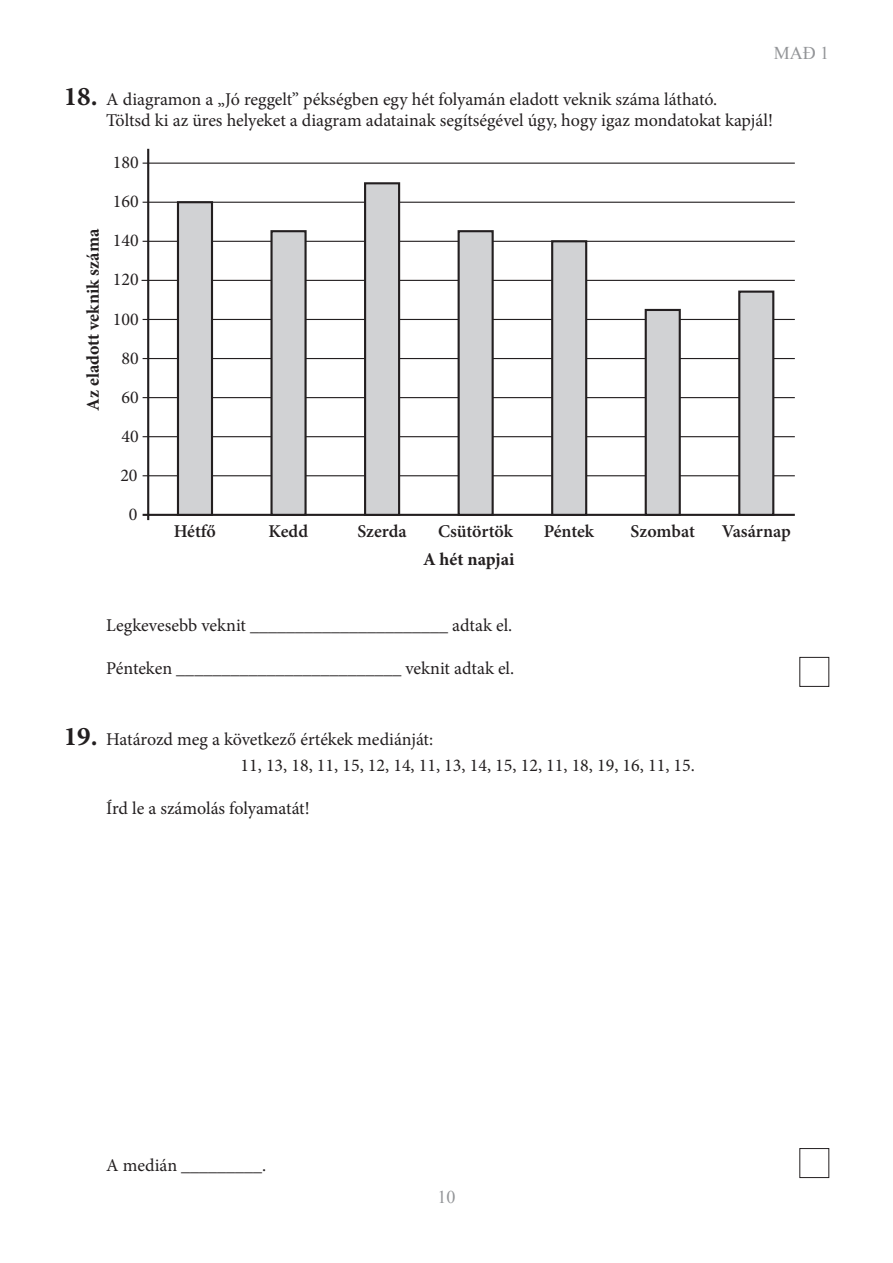
<style>
.page{position:relative;width:893px;height:1263px;background:#fff}
.page>*{position:absolute;margin:0;border:0;box-sizing:border-box;transform-origin:0 0}
.t1{font:18px/21.6px "Minion Pro";color:#231f20}
.t2{font:600 18px "Minion Pro";letter-spacing:-.005em;color:#231f20}
.t3{font:700 18px "Minion Pro";color:#231f20}
.t4{font:18px "Times New Roman";color:#939598}
.s1{font-weight:700;font-size:27px}
</style>
<div class="page">
<hr style="left:143px;top:514px;width:652px;height:2px;background:#231f20">
<hr style="left:143px;top:475px;width:652px;height:1px;background:#231f20">
<hr style="left:143px;top:436px;width:652px;height:1px;background:#231f20">
<hr style="left:143px;top:397px;width:652px;height:1px;background:#231f20">
<hr style="left:143px;top:358px;width:652px;height:1px;background:#231f20">
<hr style="left:143px;top:319px;width:652px;height:1px;background:#231f20">
<hr style="left:142px;top:280px;width:653px;height:1px;background:#231f20">
<hr style="left:143px;top:241px;width:652px;height:1px;background:#231f20">
<hr style="left:143px;top:202px;width:652px;height:1px;background:#231f20">
<hr style="left:143px;top:163px;width:652px;height:1px;background:#231f20">
<hr style="left:147px;top:149px;width:2px;height:371px;background:#231f20">
<div style="left:178px;top:202px;width:34px;height:313px;background:#d1d2d4"></div>
<div style="left:177px;top:201px;width:36px;height:315px;border:2px solid #231f20"></div>
<div style="left:272px;top:231px;width:34px;height:284px;background:#d1d2d4"></div>
<div style="left:270px;top:230px;width:37px;height:286px;border:2px solid #231f20"></div>
<div style="left:365px;top:183px;width:34px;height:332px;background:#d1d2d4"></div>
<div style="left:364px;top:182px;width:36px;height:334px;border:2px solid #231f20"></div>
<div style="left:459px;top:231px;width:34px;height:284px;background:#d1d2d4"></div>
<div style="left:458px;top:230px;width:36px;height:286px;border:2px solid #231f20"></div>
<div style="left:552px;top:241px;width:34px;height:274px;background:#d1d2d4"></div>
<div style="left:551px;top:240px;width:36px;height:276px;border:2px solid #231f20"></div>
<div style="left:646px;top:310px;width:34px;height:205px;background:#d1d2d4"></div>
<div style="left:645px;top:309px;width:36px;height:207px;border:2px solid #231f20"></div>
<div style="left:739px;top:292px;width:34px;height:223px;background:#d1d2d4"></div>
<div style="left:738px;top:291px;width:36px;height:225px;border:2px solid #231f20"></div>
<div style="left:799px;top:1148px;width:30px;height:30px;border:1px solid #231f20"></div>
<div style="left:799px;top:657px;width:30px;height:30px;border:1px solid #231f20"></div>
<p class="t4" style="left:774px;top:41px;width:57px">MAĐ 1</p>
<p class="t1" style="left:106px;top:88px;width:668px;text-indent:-43px"><span class="s1">18.</span> A diagramon a „Jó reggelt” pékségben egy hét folyamán eladott veknik száma látható.<br>Töltsd ki az üres helyeket a diagram adatainak segítségével úgy, hogy igaz mondatokat kapjál!</p>
<p class="t1" style="left:113px;top:153px;width:27px">180</p>
<p class="t3" style="left:82px;top:411px;width:184px;rotate:-90deg">Az eladott veknik száma</p>
<p class="t1" style="left:113px;top:191px;width:27px">160</p>
<p class="t1" style="left:113px;top:230px;width:27px">140</p>
<p class="t1" style="left:113px;top:269px;width:27px">120</p>
<p class="t1" style="left:113px;top:309px;width:27px">100</p>
<p class="t1" style="left:121px;top:348px;width:19px">80</p>
<p class="t1" style="left:121px;top:387px;width:19px">60</p>
<p class="t1" style="left:121px;top:426px;width:19px">40</p>
<p class="t1" style="left:120px;top:465px;width:19px">20</p>
<p class="t1" style="left:129px;top:504px;width:10px">0</p>
<p class="t2" style="left:174px;top:520px;width:44px">Hétfő</p>
<p class="t2" style="left:269px;top:520px;width:41px">Kedd</p>
<p class="t2" style="left:357px;top:520px;width:51px">Szerda</p>
<p class="t2" style="left:438px;top:520px;width:76px">Csütörtök</p>
<p class="t2" style="left:544px;top:520px;width:52px">Péntek</p>
<p class="t2" style="left:631px;top:520px;width:66px">Szombat</p>
<p class="t2" style="left:722px;top:520px;width:70px">Vasárnap</p>
<p class="t3" style="left:423px;top:549px;width:93px">A hét napjai</p>
<p class="t1" style="left:106px;top:615px;width:407px">Legkevesebb veknit ______________________ adtak el.</p>
<p class="t1" style="left:106px;top:658px;width:409px">Pénteken _________________________ veknit adtak el.</p>
<p class="t1" style="left:241px;top:726px;width:456px;line-height:25.8px;text-indent:-177px"><span class="s1">19.</span> Határozd meg a következő értékek mediánját:<br>11, 13, 18, 11, 15, 12, 14, 11, 13, 14, 15, 12, 11, 18, 19, 16, 11, 15.</p>
<p class="t1" style="left:106px;top:797px;width:205px">Írd le a számolás folyamatát!</p>
<p class="t1" style="left:106px;top:1155px;width:162px">A medián _________.</p>
<p class="t4" style="left:437px;top:1184px;width:19px">10</p>
</div>
